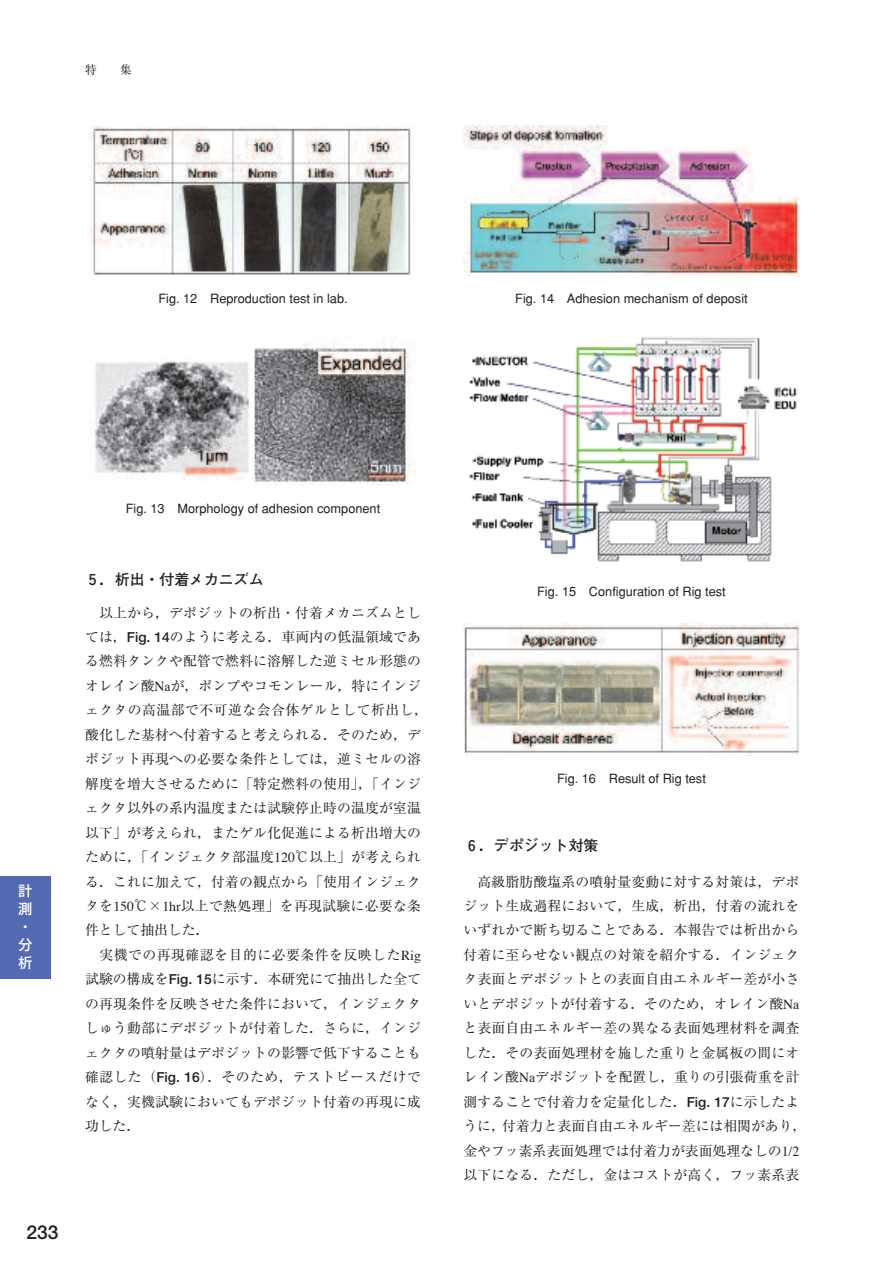
<style>
.page{position:relative;width:893px;height:1263px;background:#fff}
.page>*{position:absolute;margin:0;border:0;box-sizing:border-box;transform-origin:0 0}
.t1{font:700 19.2px "Futo Go B101";color:#231f20}
.t2{font:700 14.85px "Futo Go B101";color:#231f20}
.t3{font:13.8px/24.5px "Ryumin";letter-spacing:.015em;color:#231f20}
.t4{font:500 13.8px/17.9px "Shin Go";color:#fff;text-align:justify}
.t5{font:500 12.75px "Gothic BBB";color:#231f20}
.t6{font:11.7px "Ryumin";color:#231f20}
.s1{font-family:"Futo Go B101";font-weight:700}
.s2{font-family:"Times"}
.s3{font-family:"Hira Min Pro W3"}
</style>
<div class="page">
<div style="left:0;top:876px;width:51px;height:102px;background:#5369b1"></div>
<img style="left:90px;top:126px;width:321px;height:149px">
<img style="left:94px;top:336px;width:321px;height:148px">
<img style="left:463px;top:125px;width:336px;height:151px">
<img style="left:469px;top:337px;width:328px;height:225px">
<img style="left:463px;top:624px;width:336px;height:133px">
<p class="t6" style="left:85px;top:62px;width:13px">特</p>
<p class="t6" style="left:120px;top:62px;width:13px">集</p>
<p class="t5" style="left:158px;top:291px;width:191px">Fig. 12 Reproduction test in lab.</p>
<p class="t5" style="left:515px;top:291px;width:234px">Fig. 14 Adhesion mechanism of deposit</p>
<p class="t4" style="left:19px;top:882px;width:15px">計測・分析</p>
<p class="t5" style="left:126px;top:501px;width:256px">Fig. 13 Morphology of adhesion component</p>
<p class="t2" style="left:85px;top:570px;width:180px">５．析出・付着メカニズム</p>
<p class="t3" style="left:85px;top:600px;width:344px;text-indent:14px">以上から，デポジットの析出・付着メカニズムとしては，<span class="s1">Fig. 14</span>のように考える．車両内の低温領域である燃料タンクや配管で燃料に溶解した逆ミセル形態のオレイン酸<span class="s2">Na</span>が，ポンプやコモンレール，特にインジェクタの高温部で不可逆な会合体ゲルとして析出し，酸化した基材へ付着すると考えられる．そのため，デポジット再現への必要な条件としては，逆ミセルの溶解度を増大させるために「特定燃料の使用」，「インジェクタ以外の系内温度または試験停止時の温度が室温以下」が考えられ，またゲル化促進による析出増大のために，「インジェクタ部温度<span class="s2">120</span>℃以上」が考えられる．これに加えて，付着の観点から「使用インジェクタを<span class="s2">150</span>℃<span class="s3">╳</span><span class="s2">1hr</span>以上で熱処理」を再現試験に必要な条件として抽出した．</p>
<p class="t3" style="left:85px;top:942px;width:337px;text-align:justify;text-indent:14px">実機での再現確認を目的に必要条件を反映した<span class="s2">Rig</span>試験の構成を<span class="s1">Fig. 15</span>に示す．本研究にて抽出した全ての再現条件を反映させた条件において，インジェクタしゅう動部にデポジットが付着した．さらに，インジェクタの噴射量はデポジットの影響で低下することも確認した（<span class="s1">Fig. 16</span>）．そのため，テストピースだけでなく，実機試験においてもデポジット付着の再現に成功した．</p>
<h1 class="t1" style="left:27px;top:1221px;width:33px">233</h1>
<p class="t5" style="left:537px;top:583px;width:190px">Fig. 15 Configuration of Rig test</p>
<p class="t5" style="left:557px;top:771px;width:150px">Fig. 16 Result of Rig test</p>
<p class="t2" style="left:464px;top:837px;width:135px">６．デポジット対策</p>
<p class="t3" style="left:463px;top:869px;width:344px;text-align:center">高級脂肪酸塩系の噴射量変動に対する対策は，デポ<br>ジット生成過程において，生成，析出，付着の流れをいずれかで断ち切ることである．本報告では析出から付着に至らせない観点の対策を紹介する．インジェクタ表面とデポジットとの表面自由エネルギー差が小さいとデポジットが付着する．そのため，オレイン酸<span class="s2">Na</span>と表面自由エネルギー差の異なる表面処理材料を調査した．その表面処理材を施した重りと金属板の間にオレイン酸<span class="s2">Na</span>デポジットを配置し，重りの引張荷重を計測することで付着力を定量化した．<span class="s1">Fig. 17</span>に示したように，付着力と表面自由エネルギー差には相関があり，金やフッ素系表面処理では付着力が表面処理なしの<span class="s2">1/2</span>以下になる．ただし，金はコストが高く，フッ素系表</p>
</div>
